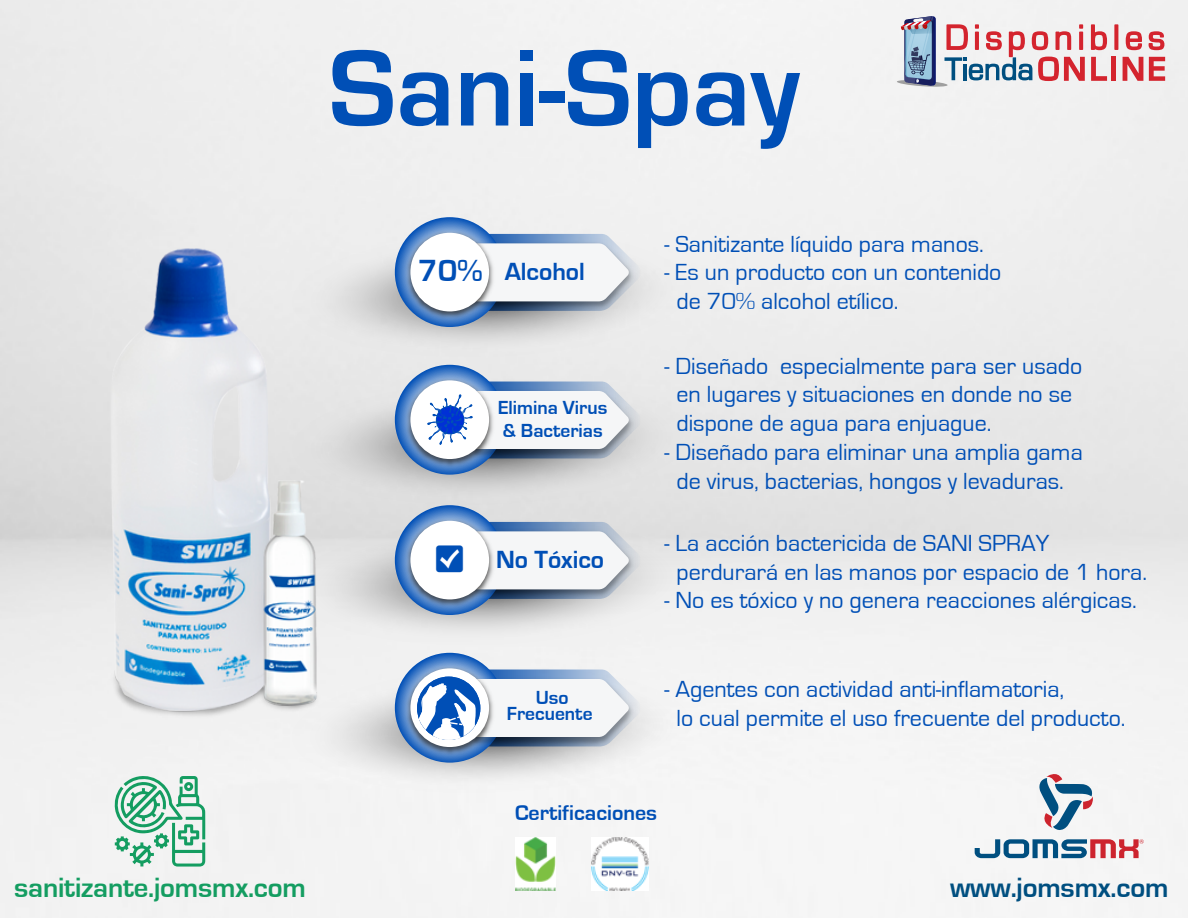
<style>
.page{position:relative;width:1188px;height:918px;background:#fff}
.page>*{position:absolute;margin:0;border:0;box-sizing:border-box;transform-origin:0 0}
.t1{font:700 31.5px "Eurostile";color:#004fb6}
.t2{font:700 28.65px "Eurostile";letter-spacing:-.005em;color:#149d61}
.t3{font:700 28.65px "Eurostile";letter-spacing:-.005em;color:#004f80}
.t4{font:700 25.5px "Eurostile";color:#004fb6}
.t5{font:24px/28.8px "Eurostile";color:#004fb6}
.t6{font:700 22.05px "Eurostile";color:#004fb6}
.t7{font:700 19.5px/23.4px "Eurostile";color:#004fb6}
</style>
<div class="page">
<img style="left:0;top:0;width:1188px;height:918px">
<img style="left:515px;top:838px;width:40px;height:52px">
<img style="left:592px;top:837px;width:57px;height:54px">
<svg style="left:1091px;top:57px;width:16px;height:24px"></svg>
<div style="left:1111px;top:57px;width:5px;height:24px;background:#d4242e"></div>
<svg style="left:1123px;top:57px;width:20px;height:24px"></svg>
<svg style="left:1149px;top:57px;width:16px;height:24px"></svg>
<svg style="left:1091px;top:24px;width:16px;height:26px"></svg>
<svg style="left:1114px;top:24px;width:4px;height:26px"></svg>
<svg style="left:1126px;top:31px;width:16px;height:19px"></svg>
<svg style="left:1149px;top:31px;width:15px;height:19px"></svg>
<svg style="left:897px;top:16px;width:188px;height:71px"></svg>
<svg style="left:114px;top:816px;width:91px;height:51px"></svg>
<svg style="left:975px;top:839px;width:169px;height:19px"></svg>
<svg style="left:1039px;top:769px;width:56px;height:61px"></svg>
<img style="left:555px;top:192px;width:130px;height:148px">
<svg style="left:555px;top:234px;width:86px;height:77px"></svg>
<img style="left:555px;top:340px;width:130px;height:140px">
<img style="left:555px;top:648px;width:130px;height:148px">
<svg style="left:555px;top:382px;width:86px;height:76px"></svg>
<img style="left:555px;top:480px;width:130px;height:168px">
<svg style="left:332px;top:50px;width:61px;height:76px"></svg>
<svg style="left:400px;top:72px;width:48px;height:54px"></svg>
<svg style="left:461px;top:72px;width:47px;height:54px"></svg>
<div style="left:521px;top:73px;width:12px;height:53px;background:#004fb6"></div>
<div style="left:521px;top:51px;width:12px;height:10px;background:#004fb6"></div>
<div style="left:539px;top:91px;width:25px;height:12px;background:#004fb6"></div>
<svg style="left:568px;top:50px;width:61px;height:76px"></svg>
<svg style="left:638px;top:72px;width:50px;height:76px"></svg>
<svg style="left:696px;top:72px;width:48px;height:54px"></svg>
<svg style="left:750px;top:73px;width:50px;height:76px"></svg>
<img style="left:0;top:134px;width:555px;height:682px">
<svg style="left:419px;top:670px;width:222px;height:76px"></svg>
<svg style="left:436px;top:522px;width:205px;height:77px"></svg>
<h1 class="t1" style="left:418px;top:253px;width:66px">70%</h1>
<p class="t4" style="left:505px;top:258px;width:82px">Alcohol</p>
<p class="t7" style="left:498px;top:396px;width:111px">Elimina Virus &amp; Bacterias</p>
<p class="t4" style="left:496px;top:546px;width:110px">No Tóxico</p>
<p class="t7" style="left:507px;top:689px;width:87px;line-height:16.5px;text-align:center">Uso<br>Frecuente</p>
<p class="t5" style="left:665px;top:230px;width:321px">- Sanitizante líquido para manos.</p>
<p class="t5" style="left:677px;top:259px;width:326px;text-indent:-12px">- Es un producto con un contenido de 70% alcohol etílico.</p>
<p class="t5" style="left:677px;top:352px;width:407px;text-indent:-12px">- Diseñado especialmente para ser usado en lugares y situaciones en donde no se dispone de agua para enjuague.</p>
<p class="t5" style="left:665px;top:438px;width:420px;text-align:center">- Diseñado para eliminar una amplia gama de virus, bacterias, hongos y levaduras.</p>
<p class="t5" style="left:677px;top:529px;width:472px;text-indent:-12px">- La acción bactericida de SANI SPRAY perdurará en las manos por espacio de 1 hora.</p>
<p class="t5" style="left:665px;top:587px;width:474px">- No es tóxico y no genera reacciones alérgicas.</p>
<p class="t5" style="left:677px;top:675px;width:451px;text-indent:-12px">- Agentes con actividad anti-inflamatoria,<br>lo cual permite el uso frecuente del producto.</p>
<p class="t6" style="left:515px;top:801px;width:144px">Certificaciones</p>
<p class="t2" style="left:14px;top:872px;width:293px">sanitizante.jomsmx.com</p>
<p class="t3" style="left:950px;top:872px;width:220px">www.jomsmx.com</p>
</div>
